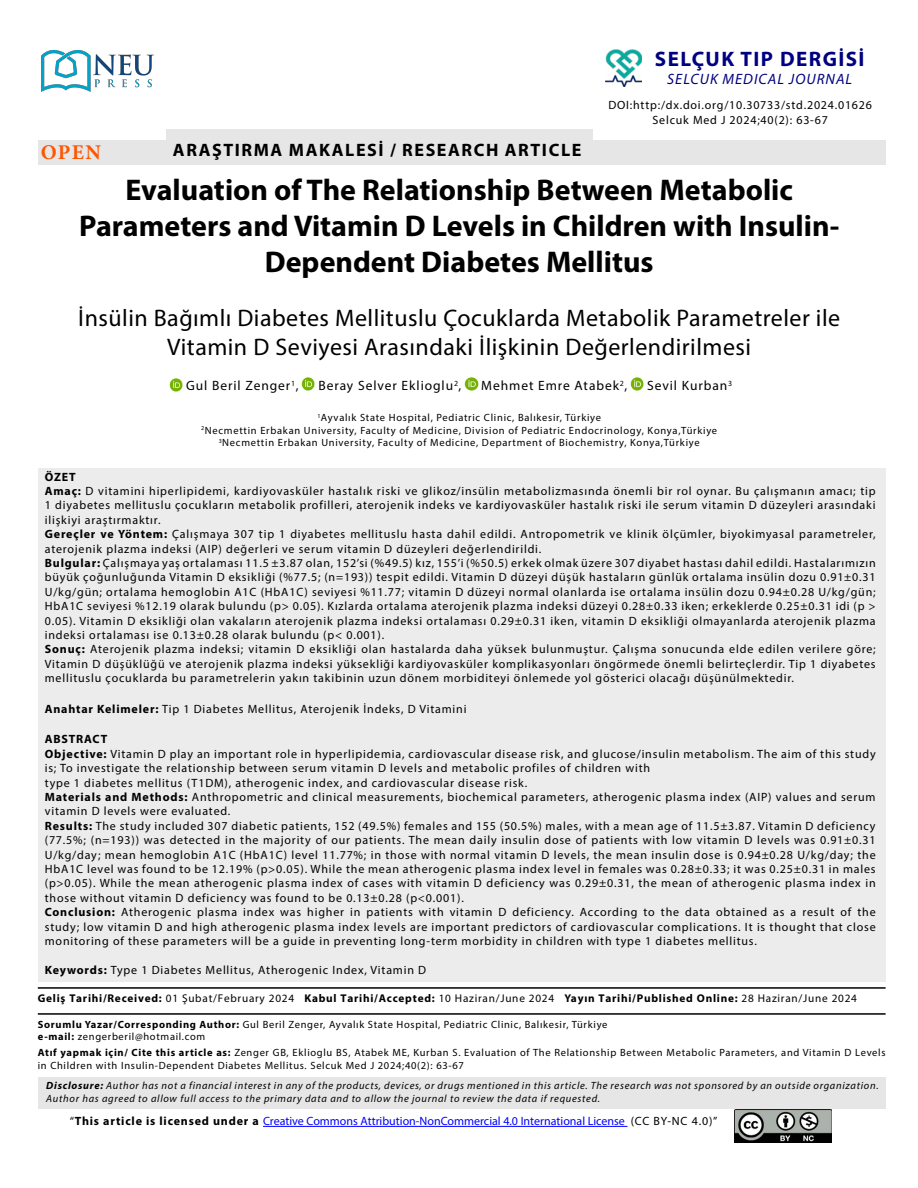
<style>
.page{position:relative;width:918px;height:1188px;background:#fff}
.page>*{position:absolute;margin:0;border:0;box-sizing:border-box;transform-origin:0 0}
.t1{font:700 30px/36px "Myriad Pro";color:#000;text-align:center}
.t2{font:24px/28.8px "Myriad Pro";letter-spacing:.02em;color:#000;text-align:center}
.t3{font:700 21px "Myriad Pro";letter-spacing:.07em;color:#000080}
.t4{font:700 21px "Minion Pro";color:#f50}
.t5{font:700 18px "Myriad Pro";letter-spacing:.09em;color:#000}
.t6{font:italic 15px "Myriad Pro";letter-spacing:.07em;color:#000080}
.t7{font:13.5px "Myriad Pro";letter-spacing:.07em;color:#000}
.t8{font:12px/14.4px "Myriad Pro";letter-spacing:.07em;color:#000}
.t9{font:12px "Myriad Pro";color:#00f}
.t10{font:700 11.25px "Myriad Pro";letter-spacing:.07em;color:#000}
.t11{font:10.5px/12.6px "Myriad Pro";letter-spacing:.065em;color:#000}
.t12{font:italic 10.5px/12.6px "Myriad Pro";letter-spacing:.07em;color:#000}
.s1{font-weight:700}
.s2{font-weight:400}
.s3{color:#000}
.s4{font-weight:700;color:#000}
</style>
<div class="page">
<div style="left:38px;top:140px;width:848px;height:24px;background:#e6e6e6"></div>
<div style="left:166px;top:129px;width:427px;height:24px;background:#e6e6e6"></div>
<div style="left:38px;top:1077px;width:848px;height:31px;background:#e6e6e6"></div>
<div style="left:38px;top:468px;width:848px;height:514px;background:#ececec"></div>
<hr style="left:38px;top:1013px;width:848px;height:2px;background:#000">
<hr style="left:263px;top:1126px;width:364px;height:1px;background:#00f">
<img style="left:169px;top:378px;width:14px;height:14px">
<img style="left:734px;top:1110px;width:98px;height:32px">
<img style="left:605px;top:49px;width:37px;height:38px">
<hr style="left:38px;top:987px;width:848px;height:2px;background:#000">
<img style="left:464px;top:377px;width:15px;height:14px">
<img style="left:301px;top:377px;width:14px;height:14px">
<img style="left:630px;top:377px;width:14px;height:14px">
<img style="left:42px;top:50px;width:111px;height:42px">
<h3 class="t4" style="left:41px;top:138px;width:62px">OPEN</h3>
<h3 class="t5" style="left:173px;top:138px;width:410px">ARAŞTIRMA MAKALESİ / RESEARCH ARTICLE</h3>
<h3 class="t3" style="left:655px;top:45px;width:211px">SELÇUK TIP DERGİSİ</h3>
<p class="t6" style="left:667px;top:69px;width:186px">SELCUK MEDICAL JOURNAL</p>
<p class="t8" style="left:608px;top:98px;width:265px;text-align:center">DOI:http:/dx.doi.org/10.30733/std.2024.01626<br>Selcuk Med J 2024;40(2): 63-67</p>
<h1 class="t1" style="left:79px;top:171px;width:762px">Evaluation of The Relationship Between Metabolic<br>Parameters and Vitamin D Levels in Children with Insulin-<br>Dependent Diabetes Mellitus</h1>
<h2 class="t2" style="left:78px;top:303px;width:763px">İnsülin Bağımlı Diabetes Mellituslu Çocuklarda Metabolik Parametreler ile<br>Vitamin D Seviyesi Arasındaki İlişkinin Değerlendirilmesi</h2>
<p class="t7" style="left:186px;top:378px;width:114px">Gul Beril Zenger<sup>1</sup>,</p>
<p class="t7" style="left:318px;top:378px;width:144px">Beray Selver Eklioglu<sup>2</sup>,</p>
<p class="t7" style="left:481px;top:378px;width:148px">Mehmet Emre Atabek<sup>2</sup>,</p>
<p class="t7" style="left:647px;top:378px;width:87px">Sevil Kurban<sup>3</sup></p>
<p class="t11" style="left:201px;top:411px;width:517px;text-align:center"><sup>1</sup>Ayvalık State Hospital, Pediatric Clinic, Balıkesir, Türkiye<br><sup>2</sup>Necmettin Erbakan University, Faculty of Medicine, Division of Pediatric Endocrinology, Konya,Türkiye<br><sup>3</sup>Necmettin Erbakan University, Faculty of Medicine, Department of Biochemistry, Konya,Türkiye</p>
<p class="t8" style="left:45px;top:469px;width:832px"><span class="s1">ÖZET<br>Amaç:</span> D vitamini hiperlipidemi, kardiyovasküler hastalık riski ve glikoz/insülin metabolizmasında önemli bir rol oynar. Bu çalışmanın amacı; tip 1 diyabetes mellituslu çocukların metabolik profilleri, aterojenik indeks ve kardiyovasküler hastalık riski ile serum vitamin D düzeyleri arasındaki ilişkiyi araştırmaktır.<br><span class="s1">Gereçler ve Yöntem:</span> Çalışmaya 307 tip 1 diyabetes mellituslu hasta dahil edildi. Antropometrik ve klinik ölçümler, biyokimyasal parametreler, aterojenik plazma indeksi (AIP) değerleri ve serum vitamin D düzeyleri değerlendirildi.<br><span class="s1">Bulgular:</span> Çalışmaya yaş ortalaması 11.5 ±3.87 olan, 152’si (%49.5) kız, 155’i (%50.5) erkek olmak üzere 307 diyabet hastası dahil edildi. Hastalarımızın büyük çoğunluğunda Vitamin D eksikliği (%77.5; (n=193)) tespit edildi. Vitamin D düzeyi düşük hastaların günlük ortalama insülin dozu 0.91±0.31<br>U/kg/gün; ortalama hemoglobin A1C (HbA1C) seviyesi %11.77; vitamin D düzeyi normal olanlarda ise ortalama insülin dozu 0.94±0.28 U/kg/gün; HbA1C seviyesi %12.19 olarak bulundu (p&gt; 0.05). Kızlarda ortalama aterojenik plazma indeksi düzeyi 0.28±0.33 iken; erkeklerde 0.25±0.31 idi (p &gt; 0.05). Vitamin D eksikliği olan vakaların aterojenik plazma indeksi ortalaması 0.29±0.31 iken, vitamin D eksikliği olmayanlarda aterojenik plazma indeksi ortalaması ise 0.13±0.28 olarak bulundu (p&lt; 0.001).<br><span class="s1">Sonuç:</span> Aterojenik plazma indeksi; vitamin D eksikliği olan hastalarda daha yüksek bulunmuştur. Çalışma sonucunda elde edilen verilere göre; Vitamin D düşüklüğü ve aterojenik plazma indeksi yüksekliği kardiyovasküler komplikasyonları öngörmede önemli belirteçlerdir. Tip 1 diyabetes mellituslu çocuklarda bu parametrelerin yakın takibinin uzun dönem morbiditeyi önlemede yol gösterici olacağı düşünülmektedir.</p>
<p class="t8" style="left:45px;top:701px;width:423px"><span class="s1">Anahtar Kelimeler:</span> Tip 1 Diabetes Mellitus, Aterojenik İndeks, D Vitamini</p>
<p class="t8" style="left:45px;top:732px;width:832px"><span class="s1">ABSTRACT<br>Objective:</span> Vitamin D play an important role in hyperlipidemia, cardiovascular disease risk, and glucose/insulin metabolism. The aim of this study is; To investigate the relationship between serum vitamin D levels and metabolic profiles of children with<br>type 1 diabetes mellitus (T1DM), atherogenic index, and cardiovascular disease risk.<br><span class="s1">Materials and Methods:</span> Anthropometric and clinical measurements, biochemical parameters, atherogenic plasma index (AIP) values and serum vitamin D levels were evaluated.<br><span class="s1">Results:</span> The study included 307 diabetic patients, 152 (49.5%) females and 155 (50.5%) males, with a mean age of 11.5±3.87. Vitamin D deficiency (77.5%; (n=193)) was detected in the majority of our patients. The mean daily insulin dose of patients with low vitamin D levels was 0.91±0.31<br>U/kg/day; mean hemoglobin A1C (HbA1C) level 11.77%; in those with normal vitamin D levels, the mean insulin dose is 0.94±0.28 U/kg/day; the HbA1C level was found to be 12.19% (p&gt;0.05). While the mean atherogenic plasma index level in females was 0.28±0.33; it was 0.25±0.31 in males (p&gt;0.05). While the mean atherogenic plasma index of cases with vitamin D deficiency was 0.29±0.31, the mean of atherogenic plasma index in those without vitamin D deficiency was found to be 0.13±0.28 (p&lt;0.001).<br><span class="s1">Conclusion:</span> Atherogenic plasma index was higher in patients with vitamin D deficiency. According to the data obtained as a result of the study; low vitamin D and high atherogenic plasma index levels are important predictors of cardiovascular complications. It is thought that close monitoring of these parameters will be a guide in preventing long-term morbidity in children with type 1 diabetes mellitus.</p>
<p class="t8" style="left:45px;top:962px;width:383px"><span class="s1">Keywords:</span> Type 1 Diabetes Mellitus, Atherogenic Index, Vitamin D</p>
<p class="t10" style="left:38px;top:991px;width:821px">Geliş Tarihi/Received: <span class="s2">01 Şubat/February 2024</span> Kabul Tarihi/Accepted: <span class="s2">10 Haziran/June 2024</span> Yayın Tarihi/Published Online: <span class="s2">28 Haziran/June 2024</span></p>
<p class="t11" style="left:38px;top:1018px;width:571px"><span class="s1">Sorumlu Yazar/Corresponding Author:</span> Gul Beril Zenger, Ayvalık State Hospital, Pediatric Clinic, Balıkesir, Türkiye <span class="s1">e-mail:</span> zengerberil@hotmail.com</p>
<p class="t11" style="left:38px;top:1046px;width:849px"><span class="s1">Atıf yapmak için/ Cite this article as:</span> Zenger GB, Eklioglu BS, Atabek ME, Kurban S. Evaluation of The Relationship Between Metabolic Parameters, and Vitamin D Levels in Children with Insulin-Dependent Diabetes Mellitus. Selcuk Med J 2024;40(2): 63-67</p>
<p class="t12" style="left:46px;top:1079px;width:834px"><span class="s1">Disclosure:</span> Author has not a financial interest in any of the products, devices, or drugs mentioned in this article. The research was not sponsored by an outside organization.<br>Author has agreed to allow full access to the primary data and to allow the journal to review the data if requested.</p>
<p class="t9" style="left:70px;top:1114px;width:649px"><span class="s3">“</span><span class="s4">This article is licensed under a</span> Creative Commons Attribution-NonCommercial 4.0 International License <span class="s3">(CC BY-NC 4.0)”</span></p>
</div>
